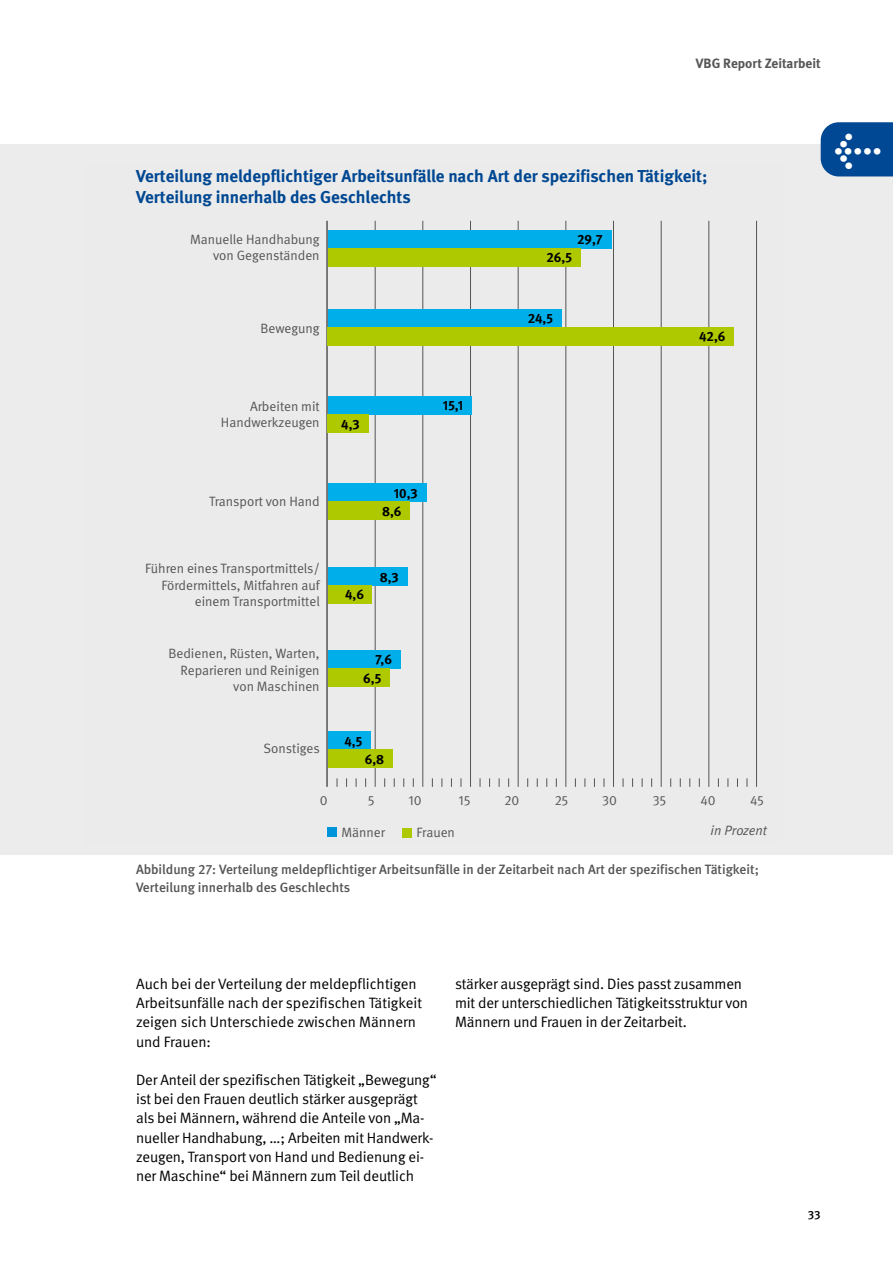
<style>
.page{position:relative;width:893px;height:1263px;background:#fff}
.page>*{position:absolute;margin:0;border:0;box-sizing:border-box;transform-origin:0 0}
.t1{font:700 39px "DGUV Meta";color:#fff}
._01_Überschriften_Zwischenüberschrift_Bla{font:700 17.25px/20.2px "DGUV Meta";color:#004893}
._02_Fließtext_Fließtext{font:15px/19.2px "DGUV Meta";letter-spacing:-.01em;color:#000}
.t2{font:13.5px/16.5px "DGUV Meta";color:#565655;text-align:right}
._02_Fließtext_Bildunterschrift_Zähler{font:500 13.5px/18px "DGUV Meta";color:#565655}
.t3{font:700 13.5px/18.3px "DGUV Meta";letter-spacing:-.01em;color:#000}
.t4{font:700 13.5px "DGUV Meta";color:#565655}
.t5{font:italic 13.5px "DGUV Meta";color:#565655}
.t6{font:500 12px "DGUV Meta";color:#000}
</style>
<div class="page">
<div style="left:0;top:144px;width:893px;height:710px;background:#ececec"></div>
<div style="left:821px;top:122px;width:72px;height:54px;background:#004893"></div>
<img style="left:326px;top:220px;width:431px;height:618px">
<p class="t4" style="left:696px;top:55px;width:126px">VBG Report Zeitarbeit</p>
<h2 class="_01_Überschriften_Zwischenüberschrift_Bla" style="left:136px;top:167px;width:573px">Verteilung meldepflichtiger Arbeitsunfälle nach Art der spezifischen Tätigkeit;<br>Verteilung innerhalb des Geschlechts</h2>
<p class="t2" style="left:190px;top:231px;width:131px">Manuelle Handhabung von Gegenständen</p>
<p class="t2" style="left:260px;top:320px;width:61px">Bewegung</p>
<p class="t2" style="left:221px;top:398px;width:100px">Arbeiten mit<br>Handwerkzeugen</p>
<p class="t3" style="left:341px;top:415px;width:20px">4,3</p>
<p class="t2" style="left:209px;top:494px;width:112px">Transport von Hand</p>
<p class="t2" style="left:145px;top:560px;width:176px">Führen eines Transportmittels/<br>Fördermittels, Mitfahren auf einem Transportmittel</p>
<p class="t2" style="left:168px;top:645px;width:153px">Bedienen, Rüsten, Warten,<br>Reparieren und Reinigen von Maschinen</p>
<p class="t2" style="left:264px;top:741px;width:58px">Sonstiges</p>
<p class="t3" style="left:382px;top:484px;width:37px;text-indent:12px">10,3<br>8,6</p>
<p class="t3" style="left:345px;top:586px;width:20px">4,6</p>
<p class="t3" style="left:380px;top:568px;width:20px">8,3</p>
<p class="t3" style="left:363px;top:650px;width:30px;text-indent:12px">7,6<br>6,5</p>
<p class="t3" style="left:344px;top:732px;width:19px">4,5</p>
<p class="t3" style="left:365px;top:750px;width:21px">6,8</p>
<p class="t3" style="left:443px;top:397px;width:22px">15,1</p>
<p class="t3" style="left:577px;top:231px;width:27px">29,7</p>
<p class="t3" style="left:547px;top:249px;width:27px">26,5</p>
<p class="t3" style="left:528px;top:310px;width:27px">24,5</p>
<p class="t3" style="left:699px;top:328px;width:28px">42,6</p>
<p class="t2" style="left:320px;top:792px;width:9px">0</p>
<p class="t2" style="left:409px;top:792px;width:15px">10</p>
<p class="t2" style="left:504px;top:792px;width:16px">20</p>
<p class="t2" style="left:602px;top:792px;width:16px">30</p>
<p class="t2" style="left:700px;top:792px;width:17px">40</p>
<p class="t2" style="left:368px;top:792px;width:8px">5</p>
<p class="t2" style="left:459px;top:792px;width:13px">15</p>
<p class="t2" style="left:555px;top:792px;width:15px">25</p>
<p class="t2" style="left:653px;top:792px;width:15px">35</p>
<p class="t2" style="left:750px;top:792px;width:15px">45</p>
<p class="t5" style="left:711px;top:822px;width:58px">in Prozent</p>
<p class="t2" style="left:341px;top:825px;width:45px">Männer</p>
<p class="t2" style="left:416px;top:825px;width:40px">Frauen</p>
<p class="_02_Fließtext_Bildunterschrift_Zähler" style="left:136px;top:860px;width:624px">Abbildung 27: Verteilung meldepflichtiger Arbeitsunfälle in der Zeitarbeit nach Art der spezifischen Tätigkeit;<br>Verteilung innerhalb des Geschlechts</p>
<h1 class="t1" style="left:834px;top:125px;width:48px">←</h1>
<p class="_02_Fließtext_Fließtext" style="left:136px;top:974px;width:287px">Auch bei der Verteilung der meldepflichtigen Arbeitsunfälle nach der spezifischen Tätigkeit zeigen sich Unterschiede zwischen Männern und Frauen:</p>
<p class="_02_Fließtext_Fließtext" style="left:136px;top:1070px;width:302px">Der Anteil der spezifischen Tätigkeit „Bewegung“ ist bei den Frauen deutlich stärker ausgeprägt als bei Männern, während die Anteile von „Ma&shy;nueller Handhabung, …; Arbeiten mit Handwerk&shy;zeugen, Transport von Hand und Bedienung ei&shy;ner Maschine“ bei Männern zum Teil deutlich</p>
<p class="_02_Fließtext_Fließtext" style="left:455px;top:974px;width:295px">stärker ausgeprägt sind. Dies passt zusammen mit der unterschiedlichen Tätigkeitsstruktur von<br>Männern und Frauen in der Zeitarbeit.</p>
<p class="t6" style="left:808px;top:1208px;width:14px">33</p>
</div>
